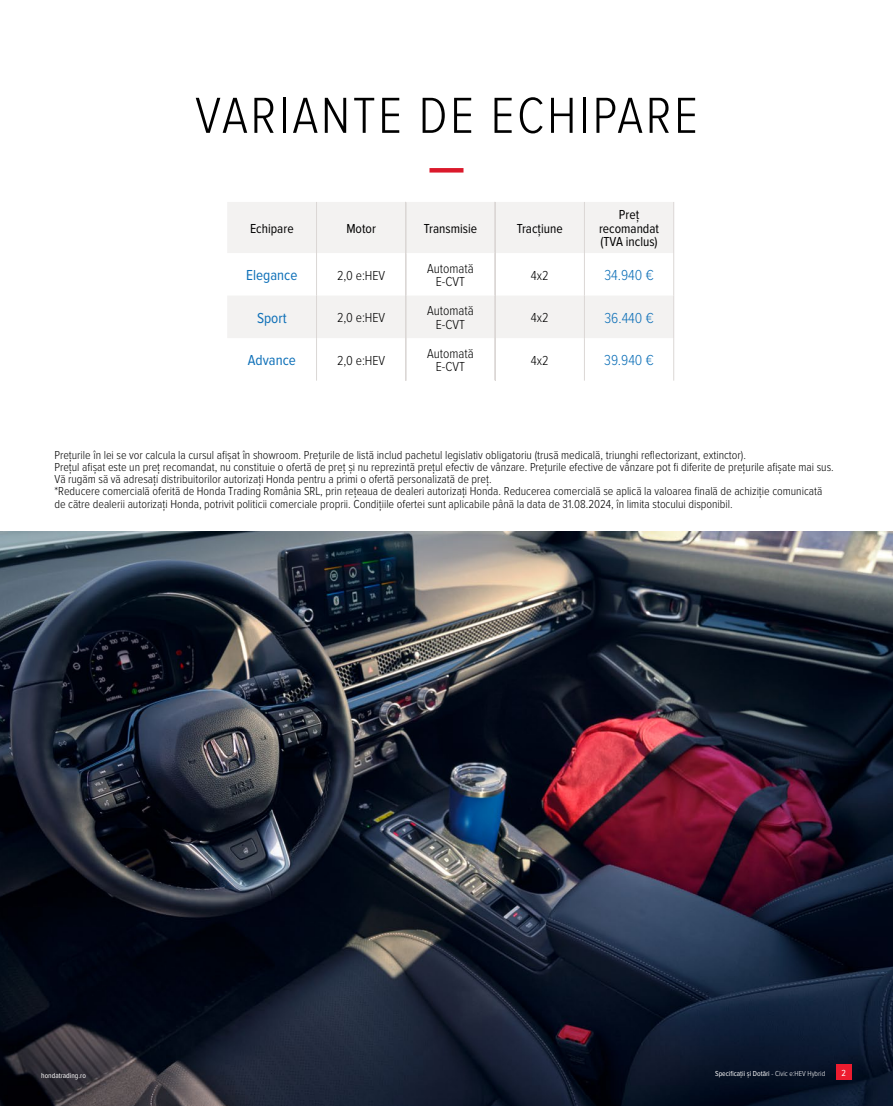
<style>
.page{position:relative;width:893px;height:1106px;background:#fff}
.page>*{position:absolute;margin:0;border:0;box-sizing:border-box;transform-origin:0 0}
.t1{font:300 52.5px "Proxima Nova Cond";letter-spacing:.05em;color:#000}
.t2{font:300 15px "Proxima Nova Cond";color:#0e70b8}
.t3{font:15px "Proxima Nova Cond";color:#0e70b8}
.t4{font:300 13.5px/13.5px "Proxima Nova Cond";color:#000;text-align:center}
.t5{font:13.5px/13.5px "Proxima Nova Cond";color:#000;text-align:center}
.t6{font:300 12px/12.3px "Proxima Nova Cond";color:#000101}
.t7{font:9.15px "Proxima Nova Cond";color:#fff}
.t8{font:7.5px "Proxima Nova Cond";color:#fff}
.s1{font-weight:300}
</style>
<div class="page">
<img style="left:0;top:531px;width:893px;height:575px">
<hr style="left:429px;top:168px;width:34px;height:4px;background:#db192b">
<svg style="left:227px;top:202px;width:446px;height:136px;fill:#f3f2f1"></svg>
<hr style="left:316px;top:202px;width:1px;height:51px;background:#dbd7d5">
<hr style="left:316px;top:295px;width:1px;height:43px;background:#dbd7d5">
<hr style="left:316px;top:338px;width:1px;height:42px;background:#dbd7d5">
<hr style="left:316px;top:253px;width:1px;height:42px;background:#dbd7d5">
<svg style="left:406px;top:202px;width:1px;height:179px"></svg>
<svg style="left:495px;top:202px;width:1px;height:179px"></svg>
<hr style="left:584px;top:202px;width:1px;height:51px;background:#dbd7d5">
<hr style="left:584px;top:295px;width:1px;height:43px;background:#dbd7d5">
<hr style="left:584px;top:338px;width:1px;height:42px;background:#dbd7d5">
<hr style="left:673px;top:202px;width:1px;height:51px;background:#dbd7d5">
<hr style="left:673px;top:295px;width:1px;height:43px;background:#dbd7d5">
<hr style="left:673px;top:338px;width:1px;height:42px;background:#dbd7d5">
<hr style="left:584px;top:253px;width:1px;height:42px;background:#dbd7d5">
<hr style="left:673px;top:253px;width:1px;height:42px;background:#dbd7d5">
<div style="left:836px;top:1064px;width:16px;height:15px;background:#ed1c2f"></div>
<h1 class="t1" style="left:195px;top:86px;width:504px">VARIANTE DE ECHIPARE</h1>
<p class="t5" style="left:250px;top:222px;width:45px">Echipare</p>
<p class="t5" style="left:346px;top:222px;width:31px">Motor</p>
<p class="t5" style="left:424px;top:222px;width:55px">Transmisie</p>
<p class="t5" style="left:517px;top:222px;width:47px">Tracțiune</p>
<p class="t5" style="left:599px;top:208px;width:62px">Preț recomandat (TVA inclus)</p>
<p class="t3" style="left:246px;top:267px;width:53px">Elegance</p>
<p class="t4" style="left:337px;top:269px;width:50px">2,0 e:HEV</p>
<p class="t4" style="left:427px;top:262px;width:48px">Automată<br>E-CVT</p>
<p class="t4" style="left:531px;top:269px;width:19px">4x2</p>
<p class="t2" style="left:604px;top:267px;width:51px">34.940 €</p>
<p class="t3" style="left:257px;top:309px;width:31px">Sport</p>
<p class="t4" style="left:337px;top:311px;width:50px">2,0 e:HEV</p>
<p class="t4" style="left:427px;top:304px;width:48px">Automată<br>E-CVT</p>
<p class="t4" style="left:531px;top:311px;width:19px">4x2</p>
<p class="t2" style="left:604px;top:309px;width:51px">36.440 €</p>
<p class="t3" style="left:248px;top:352px;width:49px">Advance</p>
<p class="t4" style="left:337px;top:354px;width:50px">2,0 e:HEV</p>
<p class="t4" style="left:427px;top:347px;width:48px">Automată<br>E-CVT</p>
<p class="t4" style="left:531px;top:354px;width:19px">4x2</p>
<p class="t2" style="left:604px;top:352px;width:51px">39.940 €</p>
<p class="t6" style="left:54px;top:448px;width:781px">Prețurile în lei se vor calcula la cursul afișat în showroom. Prețurile de listă includ pachetul legislativ obligatoriu (trusă medicală, triunghi reflectorizant, extinctor).<br>Prețul afișat este un preț recomandat, nu constituie o ofertă de preț și nu reprezintă prețul efectiv de vânzare. Prețurile efective de vânzare pot fi diferite de prețurile afișate mai sus.<br>Vă rugăm să vă adresați distribuitorilor autorizați Honda pentru a primi o ofertă personalizată de preț.<br>*Reducere comercială oferită de Honda Trading România SRL, prin rețeaua de dealeri autorizați Honda. Reducerea comercială se aplică la valoarea finală de achiziție comunicată de către dealerii autorizați Honda, potrivit politicii comerciale proprii. Condițiile ofertei sunt aplicabile până la data de 31.08.2024, în limita stocului disponibil.</p>
<p class="t8" style="left:41px;top:1071px;width:46px">hondatrading.ro</p>
<p class="t8" style="left:715px;top:1068px;width:112px">Specificații și Dotări <span class="s1">- Civic e:HEV Hybrid</span></p>
<p class="t7" style="left:842px;top:1067px;width:6px">2</p>
</div>
